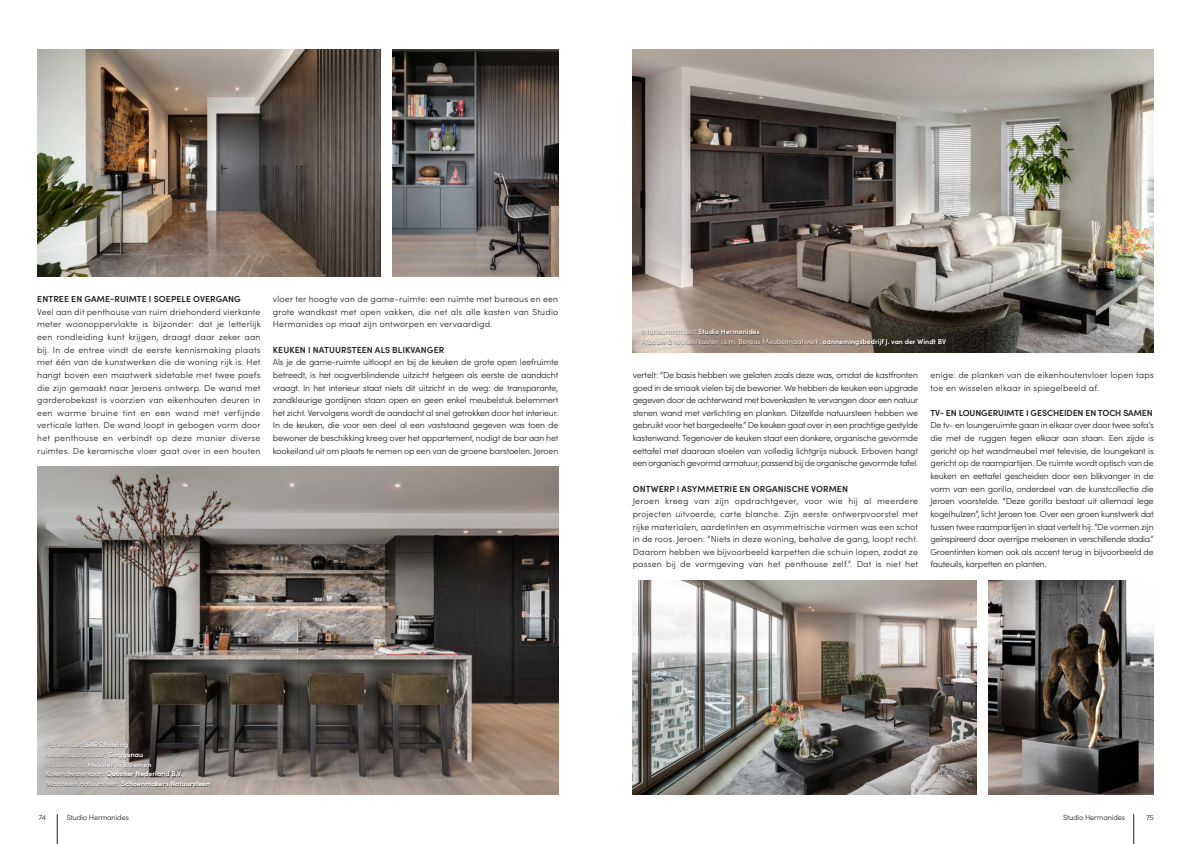
<style>
.page{position:relative;width:1191px;height:844px;background:#fff}
.page>*{position:absolute;margin:0;border:0;box-sizing:border-box;transform-origin:0 0}
.t1{font:300 8.75px/12.6px "Sofia Pro";letter-spacing:.02em;color:#1d1d1b;text-align:justify}
.t2{font:600 8.75px "Sofia Pro";letter-spacing:.01em;color:#1d1d1b}
.t3{font:600 8.75px "Sofia Pro";letter-spacing:-.01em;color:#1d1d1b}
.t4{font:300 7.44px "Sofia Pro";letter-spacing:-.02em;color:#1d1d1b}
.t5{font:600 7px/9.6px "Sofia Pro";color:#fff}
.t6{font:300 7px/9.6px "Sofia Pro";color:#fff}
.s1{font-weight:300}
.s2{font-weight:600}
</style>
<div class="page">
<svg style="left:57px;top:814px;width:1px;height:29px"></svg>
<img style="left:37px;top:50px;width:343px;height:227px">
<img style="left:392px;top:50px;width:166px;height:227px">
<img style="left:37px;top:466px;width:521px;height:328px">
<div style="left:47px;top:742px;width:164px;height:45px;background:#1d1d1b;opacity:.7"></div>
<svg style="left:1133px;top:814px;width:1px;height:29px"></svg>
<img style="left:632px;top:580px;width:344px;height:214px">
<img style="left:988px;top:580px;width:165px;height:214px">
<img style="left:632px;top:50px;width:521px;height:302px">
<div style="left:641px;top:329px;width:306px;height:18px;background:#1d1d1b;opacity:.7"></div>
<p class="t2" style="left:37px;top:292px;width:205px">ENTREE EN GAME-RUIMTE I SOEPELE OVERGANG</p>
<p class="t1" style="left:37px;top:305px;width:225px">Veel aan dit penthouse van ruim driehonderd vierkante meter woonoppervlakte is bijzonder: dat je letterlijk een rondleiding kunt krijgen, draagt daar zeker aan bij. In de entree vindt de eerste kennismaking plaats met één van de kunstwerken die de woning rijk is. Het hangt boven een maatwerk sidetable met twee poefs die zijn gemaakt naar Jeroens ontwerp. De wand met garderobekast is voorzien van eikenhouten deuren in een warme bruine tint en een wand met verfijnde verticale latten. De wand loopt in gebogen vorm door het penthouse en verbindt op deze manier diverse ruimtes. De keramische vloer gaat over in een houten</p>
<p class="t1" style="left:273px;top:292px;width:287px">vloer ter hoogte van de game-ruimte: een ruimte met bureaus en een grote wandkast met open vakken, die net als alle kasten van Studio Hermanides op maat zijn ontworpen en vervaardigd.</p>
<p class="t2" style="left:273px;top:343px;width:173px">KEUKEN I NATUURSTEEN ALS BLIKVANGER</p>
<p class="t1" style="left:273px;top:355px;width:287px">Als je de game-ruimte uitloopt en bij de keuken de grote open leefruimte betreedt, is het oogverblindende uitzicht hetgeen als eerste de aandacht vraagt. In het interieur staat niets dit uitzicht in de weg: de transparante, zandkleurige gordijnen staan open en geen enkel meubelstuk belemmert het zicht. Vervolgens wordt de aandacht al snel getrokken door het interieur.<br>In de keuken, die voor een deel al een vaststaand gegeven was toen de bewoner de beschikking kreeg over het appartement, nodigt de bar aan het kookeiland uit om plaats te nemen op een van de groene barstoelen. Jeroen</p>
<p class="t5" style="left:46px;top:739px;width:166px"><span class="s1">Parketvloer:</span> bARCflooring<br><span class="s1">Keukenapparatuur:</span> Gaggenau<br><span class="s1">Natuurkunst:</span> Meester in Bloemen <span class="s1">Kokendwaterkaan:</span> Quooker Nederland B.V.<br><span class="s1">Maatwerk natuursteen:</span> Schoenmakers Natuursteen</p>
<p class="t4" style="left:39px;top:811px;width:9px">74</p>
<p class="t4" style="left:67px;top:811px;width:64px">Studio Hermanides</p>
<p class="t6" style="left:641px;top:326px;width:306px">Interieurarchitect: <span class="s2">Studio Hermanides<br></span>Afbouw &amp; keuken/kasten i.s.m. Boreas Meubelmaatwerk: <span class="s2">aannemingsbedrijf J. van der Windt BV</span></p>
<p class="t1" style="left:632px;top:368px;width:287px">vertelt: “De basis hebben we gelaten zoals deze was, omdat de kastfronten goed in de smaak vielen bij de bewoner. We hebben de keuken een upgrade gegeven door de achterwand met bovenkasten te vervangen door een natuur stenen wand met verlichting en planken. Ditzelfde natuursteen hebben we gebruikt voor het bargedeelte.” De keuken gaat over in een prachtige gestylde kastenwand. Tegenover de keuken staat een donkere, organische gevormde eettafel met daaraan stoelen van volledig lichtgrijs nubuck. Erboven hangt een organisch gevormd armatuur, passend bij de organische gevormde tafel.</p>
<p class="t2" style="left:633px;top:482px;width:217px">ONTWERP I ASYMMETRIE EN ORGANISCHE VORMEN</p>
<p class="t1" style="left:632px;top:494px;width:287px">Jeroen kreeg van zijn opdrachtgever, voor wie hij al meerdere projecten uitvoerde, carte blanche. Zijn eerste ontwerpvoorstel met rijke materialen, aardetinten en asymmetrische vormen was een schot in de roos. Jeroen: “Niets in deze woning, behalve de gang, loopt recht.<br>Daarom hebben we bijvoorbeeld karpetten die schuin lopen, zodat ze passen bij de vormgeving van het penthouse zelf.”. Dat is niet het</p>
<p class="t1" style="left:930px;top:368px;width:225px">enige: de planken van de eikenhoutenvloer lopen taps toe en wisselen elkaar in spiegelbeeld af.</p>
<p class="t3" style="left:930px;top:406px;width:224px">TV- EN LOUNGERUIMTE I GESCHEIDEN EN TOCH SAMEN</p>
<p class="t1" style="left:930px;top:418px;width:225px">De tv- en loungeruimte gaan in elkaar over door twee sofa’s die met de ruggen tegen elkaar aan staan. Een zijde is gericht op het wandmeubel met televisie, de loungekant is gericht op de raampartijen. De ruimte wordt optisch van de keuken en eettafel gescheiden door een blikvanger in de vorm van een gorilla, onderdeel van de kunstcollectie die Jeroen voorstelde. “Deze gorilla bestaat uit allemaal lege kogelhulzen”, licht Jeroen toe. Over een groen kunstwerk dat tussen twee raampartijen in staat vertelt hij: “De vormen zijn geïnspireerd door overrijpe meloenen in verschillende stadia.” Groentinten komen ook als accent terug in bijvoorbeeld de fauteuils, karpetten en planten.</p>
<p class="t4" style="left:1063px;top:811px;width:64px">Studio Hermanides</p>
<p class="t4" style="left:1146px;top:811px;width:9px">75</p>
</div>
